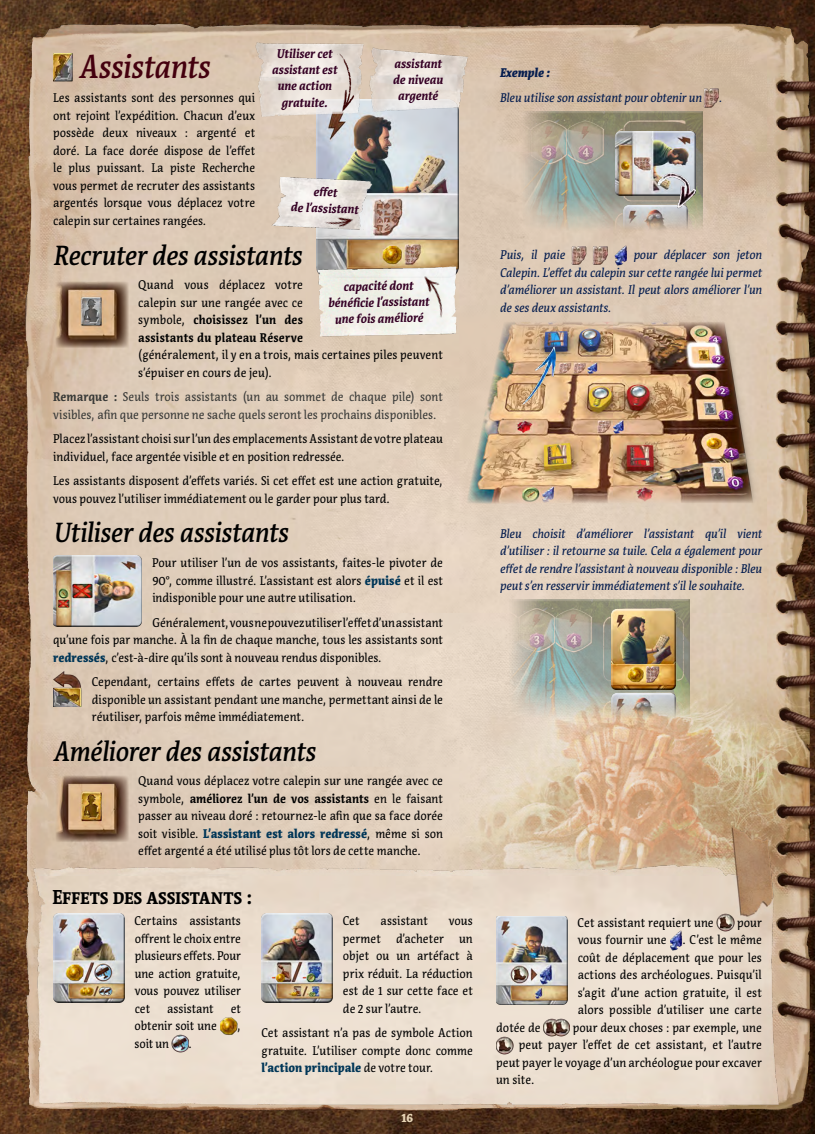
<style>
.page{position:relative;width:815px;height:1134px;background:#fff}
.page>*{position:absolute;margin:0;border:0;box-sizing:border-box;transform-origin:0 0}
.t1{font:italic 500 32.5px "Acuta";letter-spacing:-.01em;color:#44000e;scale:.9 1}
.t2{font:italic 500 27.5px "Acuta";letter-spacing:-.015em;color:#000;scale:.9 1}
.t3{font:700 20px "Acuta";letter-spacing:-.01em;color:#000;scale:.9 1}
.t4{font:12.5px/17.5px "Acuta";color:#000;text-align:justify;scale:.9 1}
.t5{font:italic 12.5px/17.5px "Acuta";letter-spacing:-.005em;color:#061e4f;text-align:justify;scale:.9 1}
.t6{font:italic 700 12.5px/16.2px "Acuta";letter-spacing:-.005em;color:#340024;text-align:center;scale:.9 1}
.t7{font:12.5px/17.5px "Acuta";color:#383937;scale:.9 1}
.t8{font:italic 900 12.5px "Acuta";letter-spacing:-.005em;color:#061e4f;scale:.9 1}
.t9{font:900 12.5px "Acuta";color:#e7d5b5;scale:.9 1}
.s1{font-weight:700}
.s2{font-weight:900;color:#003657}
</style>
<div class="page">
<img style="left:0;top:0;width:815px;height:1134px">
<img style="left:17px;top:826px;width:763px;height:280px">
<img style="left:461px;top:317px;width:319px;height:191px">
<img style="left:523px;top:347px;width:33px;height:57px">
<img style="left:53px;top:53px;width:20px;height:28px">
<img style="left:53px;top:279px;width:78px;height:71px">
<div style="left:52px;top:555px;width:90px;height:69px;background:#fff;opacity:.75"></div>
<div style="left:52px;top:557px;width:90px;height:70px;background:#000;opacity:.75"></div>
<img style="left:53px;top:671px;width:28px;height:36px">
<img style="left:53px;top:773px;width:78px;height:71px">
<div style="left:316px;top:103px;width:143px;height:174px;background:#000;opacity:.75"></div>
<img style="left:507px;top:720px;width:183px;height:63px">
<div style="left:507px;top:600px;width:183px;height:120px;background:#000;opacity:.75"></div>
<div style="left:611px;top:695px;width:65px;height:79px;background:#000;opacity:.75"></div>
<div style="left:611px;top:611px;width:65px;height:79px;background:#000;opacity:.75"></div>
<div style="left:520px;top:232px;width:182px;height:63px;background:#ddc9b5"></div>
<div style="left:519px;top:112px;width:184px;height:120px;background:#000;opacity:.75"></div>
<div style="left:615px;top:131px;width:81px;height:63px;background:#fff;opacity:.75"></div>
<div style="left:615px;top:133px;width:81px;height:63px;background:#000;opacity:.75"></div>
<div style="left:623px;top:207px;width:65px;height:79px;background:#000;opacity:.75"></div>
<img style="left:369px;top:47px;width:100px;height:83px">
<img style="left:312px;top:265px;width:146px;height:71px">
<img style="left:255px;top:43px;width:111px;height:95px">
<img style="left:326px;top:53px;width:38px;height:60px">
<img style="left:269px;top:173px;width:103px;height:56px">
<img style="left:704px;top:88px;width:15px;height:20px">
<img style="left:571px;top:245px;width:15px;height:20px">
<img style="left:593px;top:245px;width:15px;height:20px">
<img style="left:614px;top:245px;width:13px;height:20px">
<img style="left:306px;top:192px;width:69px;height:55px">
<img style="left:410px;top:263px;width:48px;height:66px">
<div style="left:52px;top:913px;width:73px;height:87px;background:#fff;opacity:.75"></div>
<div style="left:52px;top:915px;width:73px;height:88px;background:#000;opacity:.75"></div>
<img style="left:220px;top:1016px;width:18px;height:20px">
<img style="left:171px;top:1033px;width:18px;height:20px">
<div style="left:495px;top:915px;width:73px;height:88px;background:#dde1e6"></div>
<div style="left:495px;top:917px;width:73px;height:88px;background:#000;opacity:.75"></div>
<img style="left:717px;top:913px;width:17px;height:20px">
<img style="left:670px;top:930px;width:13px;height:20px">
<img style="left:544px;top:1018px;width:26px;height:20px">
<img style="left:496px;top:1035px;width:17px;height:20px">
<div style="left:261px;top:913px;width:72px;height:87px;background:#fff;opacity:.75"></div>
<div style="left:261px;top:915px;width:72px;height:88px;background:#000;opacity:.75"></div>
<img style="left:653px;top:154px;width:47px;height:75px">
<p class="t6" style="left:272px;top:46px;width:74px">Utiliser cet assistant est une action gratuite.</p>
<h1 class="t1" style="left:79px;top:47px;width:147px">Assistants</h1>
<p class="t4" style="left:53px;top:89px;width:226px">Les assistants sont des personnes qui ont rejoint l’expédition. Chacun d’eux possède deux niveaux : argenté et doré. La face dorée dispose de l’effet le plus puissant. La piste Recherche vous permet de recruter des assistants argentés lorsque vous déplacez votre calepin sur certaines rangées.</p>
<h2 class="t2" style="left:53px;top:238px;width:278px">Recruter des assistants</h2>
<p class="t4" style="left:138px;top:276px;width:185px">Quand vous déplacez votre calepin sur une rangée avec ce symbole, <span class="s1">choisissez l’un des assistants du plateau Réserve</span></p>
<p class="t4" style="left:138px;top:346px;width:340px">(généralement, il y en a trois, mais certaines piles peuvent s’épuiser en cours de jeu).</p>
<p class="t7" style="left:53px;top:388px;width:435px"><span class="s1">Remarque :</span> Seuls trois assistants (un au sommet de chaque pile) sont visibles, afin que personne ne sache quels seront les prochains disponibles.</p>
<p class="t4" style="left:53px;top:430px;width:435px">Placez l’assistant choisi sur l’un des emplacements Assistant de votre plateau individuel, face argentée visible et en position redressée.</p>
<p class="t4" style="left:53px;top:472px;width:435px">Les assistants disposent d’effets variés. Si cet effet est une action gratuite, vous pouvez l’utiliser immédiatement ou le garder pour plus tard.</p>
<h2 class="t2" style="left:53px;top:516px;width:262px">Utiliser des assistants</h2>
<p class="t4" style="left:152px;top:554px;width:324px">Pour utiliser l’un de vos assistants, faites-le pivoter de 90°, comme illustré. L’assistant est alors <span class="s2">épuisé</span> et il est indisponible pour une autre utilisation.</p>
<p class="t4" style="left:53px;top:614px;width:435px;text-indent:99px">Généralement, vous ne pouvez utiliser l’effet d’un assistant qu’une fois par manche. À la fin de chaque manche, tous les assistants sont <span class="s2">redressés</span>, c’est-à-dire qu’ils sont à nouveau rendus disponibles.</p>
<p class="t4" style="left:92px;top:673px;width:392px">Cependant, certains effets de cartes peuvent à nouveau rendre disponible un assistant pendant une manche, permettant ainsi de le réutiliser, parfois même immédiatement.</p>
<h2 class="t2" style="left:53px;top:735px;width:293px">Améliorer des assistants</h2>
<p class="t4" style="left:138px;top:772px;width:340px">Quand vous déplacez votre calepin sur une rangée avec ce symbole, <span class="s1">améliorez l’un de vos assistants</span> en le faisant passer au niveau doré : retournez-le afin que sa face dorée soit visible. <span class="s2">L’assistant est alors redressé</span>, même si son effet argenté a été utilisé plus tôt lors de cette manche.</p>
<h3 class="t3" style="left:52px;top:885px;width:224px">Effets des assistants :</h3>
<p class="t6" style="left:393px;top:55px;width:57px">assistant de niveau argenté</p>
<p class="t6" style="left:292px;top:183px;width:77px;rotate:2deg">eff et<br>de l’assistant</p>
<p class="t6" style="left:328px;top:279px;width:114px;rotate:-1deg">capacité dont<br>bénéfi cie l’assistant une fois amélioré</p>
<p class="t4" style="left:135px;top:912px;width:120px">Certains assistants offrent le choix entre plusieurs effets. Pour une action gratuite, vous pouvez utiliser cet</p>
<p class="t4" style="left:167px;top:999px;width:53px">assistant</p>
<p class="t4" style="left:231px;top:999px;width:13px">et</p>
<p class="t4" style="left:135px;top:1017px;width:93px">obtenir soit une</p>
<p class="t4" style="left:237px;top:1017px;width:6px">,</p>
<p class="t4" style="left:135px;top:1034px;width:40px">soit un</p>
<p class="t4" style="left:189px;top:1034px;width:5px">.</p>
<p class="t4" style="left:343px;top:912px;width:20px">Cet</p>
<p class="t4" style="left:381px;top:912px;width:54px">assistant</p>
<p class="t4" style="left:343px;top:912px;width:146px;text-indent:106px">vous permet d’acheter un objet ou un artéfact à prix réduit. La réduction est de 1 sur cette face et de 2 sur l’autre.</p>
<p class="t4" style="left:261px;top:1024px;width:236px">Cet assistant n’a pas de symbole Action gratuite. L’utiliser compte donc comme <span class="s2">l’action principale</span> de votre tour.</p>
<p class="t9" style="left:402px;top:1110px;width:14px">16</p>
<p class="t8" style="left:500px;top:65px;width:57px">Exemple :</p>
<p class="t5" style="left:500px;top:89px;width:226px">Bleu utilise son assistant pour obtenir un</p>
<p class="t5" style="left:719px;top:89px;width:5px">.</p>
<p class="t5" style="left:500px;top:246px;width:293px;text-indent:134px">pour déplacer son jeton Calepin. L’effet du calepin sur cette rangée lui permet d’améliorer un assistant. Il peut alors améliorer l’un de ses deux assistants.</p>
<p class="t5" style="left:500px;top:246px;width:72px">Puis, il paie</p>
<p class="t5" style="left:500px;top:525px;width:293px">Bleu choisit d’améliorer l’assistant qu’il vient d’utiliser : il retourne sa tuile. Cela a également pour effet de rendre l’assistant à nouveau disponible : Bleu peut s’en resservir immédiatement s’il le souhaite.</p>
<p class="t4" style="left:578px;top:914px;width:153px">Cet assistant requiert une</p>
<p class="t4" style="left:737px;top:914px;width:29px">pour</p>
<p class="t4" style="left:578px;top:931px;width:100px">vous fournir une</p>
<p class="t4" style="left:578px;top:931px;width:206px;text-indent:105px">. C’est le même coût de déplacement que pour les actions des archéologues. Puisqu’il s’agit d’une action gratuite, il est alors possible d’utiliser une carte</p>
<p class="t4" style="left:496px;top:1019px;width:51px">dotée de</p>
<p class="t4" style="left:573px;top:1019px;width:212px">pour deux choses : par exemple, une</p>
<p class="t4" style="left:519px;top:1036px;width:272px">peut payer l’effet de cet assistant, et l’autre</p>
<p class="t4" style="left:496px;top:1054px;width:297px">peut payer le voyage d’un archéologue pour excaver</p>
<p class="t4" style="left:496px;top:1071px;width:44px">un site.</p>
</div>
